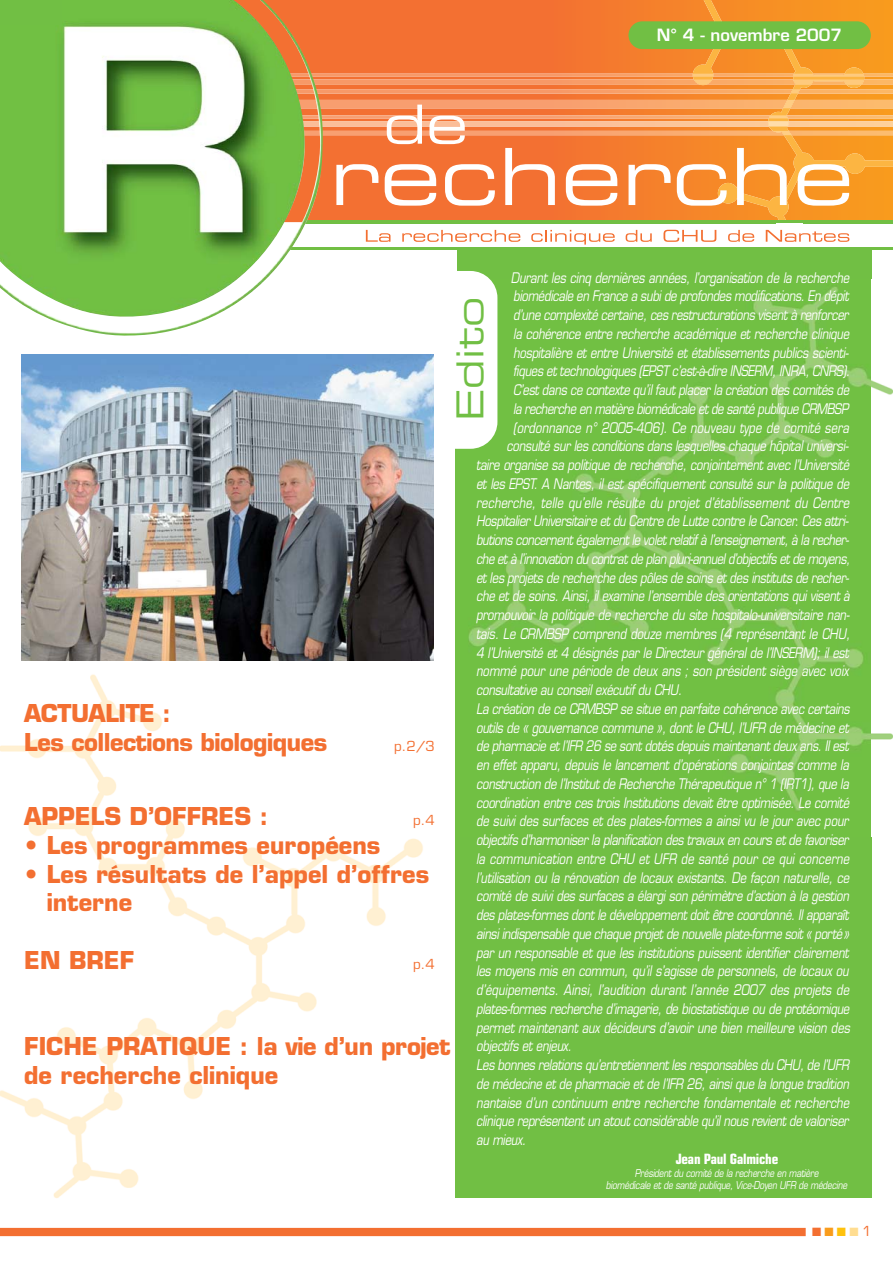
<style>
.page{position:relative;width:893px;height:1263px;background:#fff}
.page>*{position:absolute;margin:0;border:0;box-sizing:border-box;transform-origin:0 0}
.t1{font:37.2px "Eurostile Extended Two";color:#71bf44}
.t2{font:700 24px/28.8px "Eurostile";color:#f36f31}
.t3{font:700 24px/28.8px "Eurostile";letter-spacing:-.02em;color:#f36f31}
.t4{font:600 16.5px "Eurostile";color:#fff}
.t5{font:italic 14.25px "Eurostile";letter-spacing:-.02em;color:#fff;scale:.8 1}
.t6{font:700 condensed 14.25px "Eurostile";letter-spacing:-.015em;color:#fff}
.t7{font:13.5px "Eurostile";color:#f36f31}
.t8{font:italic 10.5px/12.8px "Eurostile";color:#fff;text-align:center;scale:.8 1}
.s1{color:#f99c1c}
.s2{color:#ffc20d}
.s3{color:#ffdd91}
</style>
<div class="page">
<img style="left:0;top:674px;width:423px;height:524px">
<svg style="left:324px;top:0;width:366px;height:221px;background:#f17431"></svg>
<svg style="left:690px;top:0;width:203px;height:242px;background:#f6a23f"></svg>
<svg style="left:324px;top:74px;width:569px;height:20px;background:#f79d5c"></svg>
<svg style="left:324px;top:100px;width:569px;height:106px;background:#f79d5b"></svg>
<hr style="left:304px;top:221px;width:589px;height:3px;background:#71bf44">
<hr style="left:290px;top:247px;width:603px;height:3px;background:#71bf44">
<div style="left:776px;top:224px;width:27px;height:23px;background:#fff"></div>
<svg style="left:366px;top:230px;width:24px;height:12px"></svg>
<svg style="left:402px;top:230px;width:118px;height:12px"></svg>
<svg style="left:531px;top:230px;width:84px;height:15px"></svg>
<svg style="left:626px;top:230px;width:26px;height:12px"></svg>
<svg style="left:663px;top:230px;width:53px;height:12px"></svg>
<svg style="left:728px;top:230px;width:26px;height:12px"></svg>
<svg style="left:766px;top:230px;width:83px;height:12px"></svg>
<div style="left:628px;top:21px;width:243px;height:28px;background:#71bf44;border-radius:14px"></div>
<div style="left:455px;top:283px;width:416px;height:915px;background:#71bf44"></div>
<div style="left:0;top:1228px;width:806px;height:8px;background:#f36f31"></div>
<img style="left:0;top:0;width:324px;height:336px">
<div style="left:457px;top:249px;width:414px;height:588px;background:#71bf44"></div>
<img style="left:468px;top:280px;width:425px;height:531px">
<div style="left:429px;top:271px;width:68px;height:178px;background:#fff;border-radius:27px"></div>
<img style="left:21px;top:354px;width:413px;height:307px">
<div style="left:0;top:0;width:61px;height:24px;background:#71bf44"></div>
<p class="t4" style="left:657px;top:29px;width:187px">N° 4 - novembre 2007</p>
<p class="t5" style="left:511px;top:272px;width:427px">Durant les cinq dernières années, l’organisation de la recherche</p>
<p class="t5" style="left:513px;top:291px;width:424px">biomédicale en France a subide profondes modifications.En dépit</p>
<p class="t5" style="left:513px;top:309px;width:424px">d’une complexité certaine,ces restructurations visentà renforcer</p>
<p class="t5" style="left:513px;top:328px;width:425px">la cohérence entre recherche académique et recherche clinique</p>
<p class="t5" style="left:513px;top:347px;width:423px">hospitalière et entre Université et établissements publics scienti-</p>
<p class="t5" style="left:513px;top:366px;width:425px">fiques ettechnologiques (EPST c’est-à-dire INSERM,INRA,CNRS).</p>
<p class="t5" style="left:513px;top:384px;width:425px">C’est dans ce contexte qu’il faut placer la création des comités de</p>
<p class="t5" style="left:513px;top:403px;width:424px">la recherche en matière biomédicale etde santé publique CRMBSP</p>
<p class="t5" style="left:513px;top:422px;width:424px">(ordonnance n° 2005-406). Ce nouveau type de comité sera</p>
<p class="t5" style="left:507px;top:441px;width:431px">consulté sur les conditions dans lesquelles chaque hôpital universi-</p>
<p class="t5" style="left:476px;top:459px;width:471px">taire organise sa politique de recherche, conjointement avec l’Université</p>
<p class="t5" style="left:476px;top:478px;width:471px">et les EPST. A Nantes, il est spécifiquement consulté sur la politique de</p>
<p class="t5" style="left:476px;top:497px;width:471px">recherche, telle qu’elle résulte du projet d’établissement du Centre</p>
<p class="t5" style="left:476px;top:516px;width:469px">HospitalierUniversitaire etdu Centre de Lutte contre le Cancer.Ces attri-</p>
<p class="t5" style="left:476px;top:534px;width:470px">butions concernentégalementle voletrelatif à l’enseignement,à la recher-</p>
<p class="t5" style="left:476px;top:553px;width:472px">che età l’innovation du contratde plan pluri-annueld’objectifs etde moyens,</p>
<p class="t5" style="left:476px;top:572px;width:470px">et les projets de recherche des pôles de soins et des instituts de recher-</p>
<p class="t5" style="left:476px;top:591px;width:471px">che et de soins. Ainsi, il examine l’ensemble des orientations qui visent à</p>
<p class="t5" style="left:476px;top:609px;width:471px">promouvoir la politique de recherche du site hospitalo-universitaire nan-</p>
<p class="t5" style="left:476px;top:628px;width:472px">tais. Le CRMBSP comprend douze membres (4 représentant le CHU,</p>
<p class="t5" style="left:476px;top:647px;width:470px">4 l’Université et 4 désignés par le Directeur général de l’INSERM); il est</p>
<p class="t5" style="left:476px;top:666px;width:470px">nommé pour une période de deux ans ; son président siège avec voix</p>
<p class="t5" style="left:476px;top:684px;width:262px">consultative au conseil exécutif du CHU.</p>
<p class="t5" style="left:476px;top:703px;width:471px">La création de ce CRMBSP se situe en parfaite cohérence avec certains</p>
<p class="t5" style="left:476px;top:722px;width:470px">outils de « gouvernance commune », dont le CHU, l’UFR de médecine et</p>
<p class="t5" style="left:476px;top:741px;width:470px">de pharmacie etl’IFR 26 se sontdotés depuis maintenantdeuxans.Ilest</p>
<p class="t5" style="left:476px;top:759px;width:470px">en effet apparu, depuis le lancement d’opérations conjointes comme la</p>
<p class="t5" style="left:476px;top:778px;width:470px">construction de l’Institut de Recherche Thérapeutique n° 1 (IRT1), que la</p>
<p class="t5" style="left:476px;top:797px;width:471px">coordination entre ces trois Institutions devait être optimisée. Le comité</p>
<p class="t5" style="left:476px;top:816px;width:470px">de suivi des surfaces et des plates-formes a ainsi vu le jour avec pour</p>
<p class="t5" style="left:476px;top:834px;width:470px">objectifs d’harmoniser la planification des travaux en cours et de favoriser</p>
<p class="t5" style="left:476px;top:853px;width:471px">la communication entre CHU et UFR de santé pour ce qui concerne</p>
<p class="t5" style="left:476px;top:872px;width:471px">l’utilisation ou la rénovation de locaux existants. De façon naturelle, ce</p>
<p class="t5" style="left:476px;top:891px;width:470px">comité de suivi des surfaces a élargi son périmètre d’action à la gestion</p>
<p class="t5" style="left:476px;top:909px;width:470px">des plates-formes dont le développement doit être coordonné. Il apparaît</p>
<p class="t5" style="left:476px;top:928px;width:471px">ainsiindispensable que chaque projetde nouvelle plate-forme soit« porté »</p>
<p class="t5" style="left:476px;top:947px;width:470px">par un responsable et que les institutions puissent identifier clairement</p>
<p class="t5" style="left:476px;top:966px;width:470px">les moyens mis en commun, qu’il s’agisse de personnels, de locaux ou</p>
<p class="t5" style="left:476px;top:984px;width:471px">d’équipements. Ainsi, l’audition durant l’année 2007 des projets de</p>
<p class="t5" style="left:476px;top:1003px;width:471px">plates-formes recherche d’imagerie, de biostatistique ou de protéomique</p>
<p class="t5" style="left:476px;top:1022px;width:471px">permet maintenant aux décideurs d’avoir une bien meilleure vision des</p>
<p class="t5" style="left:476px;top:1041px;width:124px">objectifs et enjeux.</p>
<p class="t5" style="left:476px;top:1059px;width:471px">Les bonnes relations qu’entretiennentles responsables du CHU,de l’UFR</p>
<p class="t5" style="left:476px;top:1078px;width:470px">de médecine et de pharmacie et de l’IFR 26, ainsi que la longue tradition</p>
<p class="t5" style="left:476px;top:1097px;width:471px">nantaise d’un continuum entre recherche fondamentale et recherche</p>
<p class="t5" style="left:476px;top:1116px;width:470px">clinique représententun atoutconsidérable qu'ilnous revientde valoriser</p>
<p class="t5" style="left:476px;top:1134px;width:67px">au mieux.</p>
<p class="t6" style="left:676px;top:1154px;width:104px">Jean Paul Galmiche</p>
<p class="t8" style="left:606px;top:1168px;width:305px">Président du comité de la recherche en matière<br>biomédicale et de santé publique, Vice-Doyen UFR de médecine</p>
<h1 class="t1" style="left:456px;top:421px;width:126px;rotate:-90deg">Edito</h1>
<h2 class="t3" style="left:24px;top:702px;width:305px">ACTUALITE :<br>Les collections biologiques</h2>
<p class="t7" style="left:394px;top:741px;width:42px">p.2/3</p>
<h2 class="t2" style="left:24px;top:804px;width:246px">APPELS D’OFFRES :</h2>
<p class="t7" style="left:413px;top:815px;width:23px">p.4</p>
<h2 class="t2" style="left:24px;top:833px;width:358px">• Les programmes européens</h2>
<h2 class="t2" style="left:47px;top:862px;width:384px;text-indent:-22px">• Les résultats de l’appel d’offres interne</h2>
<h2 class="t2" style="left:24px;top:948px;width:112px">EN BREF</h2>
<p class="t7" style="left:413px;top:959px;width:23px">p.4</p>
<h2 class="t2" style="left:24px;top:1035px;width:428px">FICHE PRATIQUE : la vie d’un projet de recherche clinique</h2>
<p class="t7" style="left:812px;top:1226px;width:61px">■<span class="s1">■</span><span class="s2">■</span> <span class="s3">■</span>1</p>
</div>
